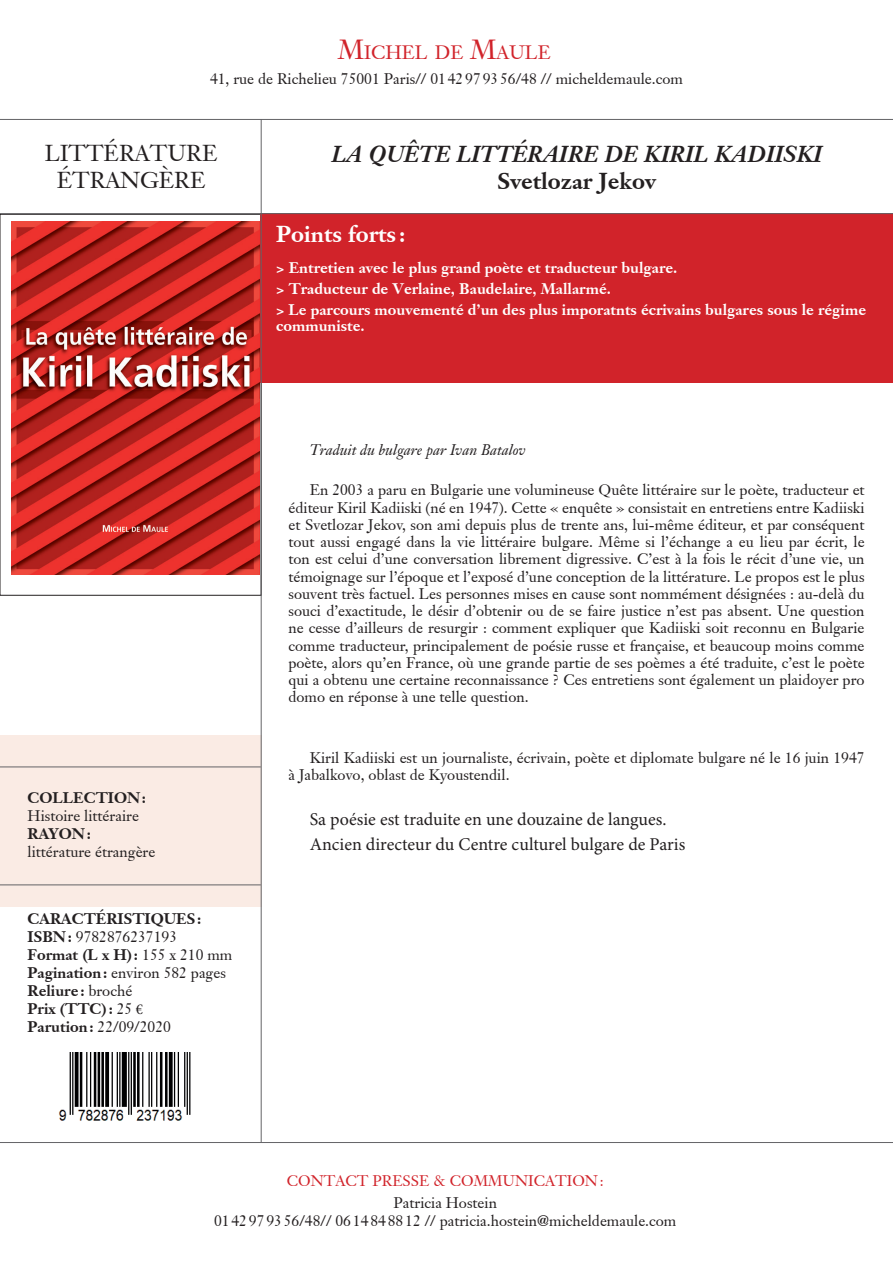
<style>
.page{position:relative;width:893px;height:1263px;background:#fff}
.page>*{position:absolute;margin:0;border:0;box-sizing:border-box;transform-origin:0 0}
.t1{font:italic 700 22.5px "Janson S Si";color:#231f20}
.t2{font:22.5px/27px "Janson S Si";color:#231f20;text-align:center}
.t3{font:700 22.5px "Janson S Si";color:#231f20}
.t4{font:700 22.5px "Janson S Si";color:#fff}
.t5{font:18.9px "Janson S Si";color:#d1232a}
.t6{font:18px/24.6px "Minion Pro";color:#231f20}
.t7{font:15px/17.2px "Janson S Si";color:#231f20;text-align:justify}
.t8{font:700 15px/20.7px "Janson S Si";color:#fff}
.t9{font:700 15px/18px "Janson S Si";color:#231f20}
.t10{font:italic 15px "Janson S Si";color:#231f20}
.t11{font:15px "Janson S Si";color:#d1232a}
.s1{font-size:27px}
.s2{font-weight:400}
.s3{font-family:"Minion Pro";font-weight:400}
</style>
<div class="page">
<div style="left:261px;top:214px;width:632px;height:169px;background:#d1232a"></div>
<div style="left:0;top:735px;width:261px;height:172px;background:#faebe4"></div>
<hr style="left:0;top:213px;width:893px;height:1px;background:#636366">
<hr style="left:0;top:766px;width:261px;height:1px;background:#636366">
<hr style="left:0;top:884px;width:261px;height:1px;background:#636366">
<hr style="left:0;top:1142px;width:893px;height:1px;background:#636366">
<hr style="left:0;top:119px;width:893px;height:1px;background:#636366">
<hr style="left:261px;top:119px;width:1px;height:1023px;background:#636366">
<img style="left:58px;top:1052px;width:133px;height:69px">
<img style="left:12px;top:222px;width:247px;height:353px">
<p class="t5" style="left:338px;top:40px;width:214px"><span class="s1">M</span>ICHEL DE <span class="s1">M</span>AULE</p>
<p class="t7" style="left:210px;top:70px;width:474px">41, rue de Richelieu 75001 Paris// 01 42 97 93 56/48 // micheldemaule.com</p>
<h1 class="t2" style="left:45px;top:140px;width:174px">LITTÉRATURE<br>ÉTRANGÈRE</h1>
<h1 class="t1" style="left:331px;top:139px;width:492px">LA QUÊTE LITTÉRAIRE DE KIRIL KADIISKI</h1>
<h1 class="t3" style="left:498px;top:166px;width:160px">Svetlozar Jekov</h1>
<h1 class="t4" style="left:276px;top:220px;width:131px">Points forts :</h1>
<p class="t8" style="left:276px;top:258px;width:591px">&gt; Entretien avec le plus grand poète et traducteur bulgare.<br>&gt; Traducteur de Verlaine, Baudelaire, Mallarmé.<br>&gt; Le parcours mouvementé d’un des plus imporatnts écrivains bulgares sous le régime</p>
<p class="t8" style="left:276px;top:316px;width:90px">communiste.</p>
<p class="t9" style="left:28px;top:788px;width:120px">COLLECTION :</p>
<p class="t7" style="left:28px;top:807px;width:113px">Histoire littéraire</p>
<p class="t9" style="left:28px;top:824px;width:65px">RAYON :</p>
<p class="t7" style="left:28px;top:843px;width:129px">littérature étrangère</p>
<p class="t9" style="left:28px;top:910px;width:206px">CARACTÉRISTIQUES :<br>ISBN : <span class="s2">9782876237193<br></span>Format (L x H) : <span class="s2">155 x 210 mm<br></span>Pagination : <span class="s2">environ 582 pages<br></span>Reliure : <span class="s2">broché<br></span>Prix (TTC) : <span class="s2">25</span> <span class="s3">€<br></span>Parution : <span class="s2">22/09/2020</span></p>
<p class="t10" style="left:310px;top:440px;width:218px">Traduit du bulgare par Ivan Batalov</p>
<p class="t7" style="left:288px;top:481px;width:578px;text-indent:21px">En 2003 a paru en Bulgarie une volumineuse Quête littéraire sur le poète, traducteur et éditeur Kiril Kadiiski (né en 1947). Cette « enquête » consistait en entretiens entre Kadiiski et Svetlozar Jekov, son ami depuis plus de trente ans, lui-même éditeur, et par conséquent tout aussi engagé dans la vie littéraire bulgare. Même si l’échange a eu lieu par écrit, le ton est celui d’une conversation librement digressive. C’est à la fois le récit d’une vie, un témoignage sur l’époque et l’exposé d’une conception de la littérature. Le propos est le plus souvent très factuel. Les personnes mises en cause sont nommément désignées : au-delà du souci d’exactitude, le désir d’obtenir ou de se faire justice n’est pas absent. Une question ne cesse d’ailleurs de resurgir : comment expliquer que Kadiiski soit reconnu en Bulgarie comme traducteur, principalement de poésie russe et française, et beaucoup moins comme poète, alors qu’en France, où une grande partie de ses poèmes a été traduite, c’est le poète qui a obtenu une certaine reconnaissance ? Ces entretiens sont également un plaidoyer pro domo en réponse à une telle question.</p>
<p class="t7" style="left:288px;top:749px;width:578px;text-indent:21px">Kiril Kadiiski est un journaliste, écrivain, poète et diplomate bulgare né le 16 juin 1947 à Jabalkovo, oblast de Kyoustendil.</p>
<p class="t6" style="left:310px;top:807px;width:377px">Sa poésie est traduite en une douzaine de langues.<br>Ancien directeur du Centre culturel bulgare de Paris</p>
<p class="t11" style="left:287px;top:1171px;width:318px">CONTACT PRESSE &amp; COMMUNICATION :</p>
<p class="t7" style="left:214px;top:1194px;width:464px;line-height:18px;text-align:center">Patricia Hostein<br>01 42 97 93 56/48// 06 14 84 88 12 // patricia.hostein@micheldemaule.com</p>
</div>
